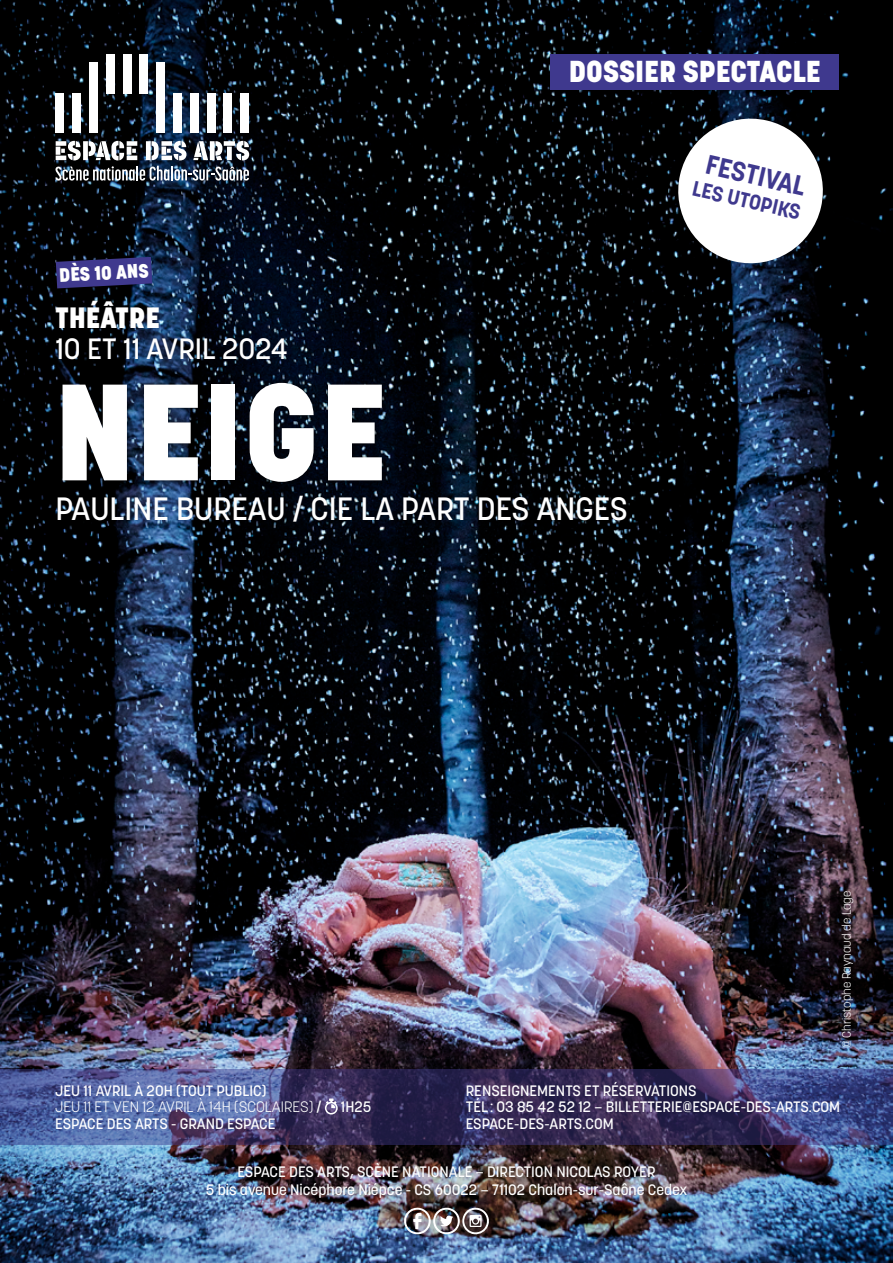
<style>
.page{position:relative;width:893px;height:1263px;background:#fff}
.page>*{position:absolute;margin:0;border:0;box-sizing:border-box;transform-origin:0 0}
.t1{font:800 135.6px "Korolev";color:#fff}
.t2{font:500 31.95px "Korolev";color:#fff}
.t3{font:800 30px "Korolev";color:#fff}
.t4{font:500 29.1px "Korolev";color:#fff}
.t5{font:800 29.1px "Korolev";color:#fff}
.t6{font:700 27px "Korolev";color:#3f398e}
.t7{font:700 21px "Korolev";color:#3f398e}
.t8{font:800 19.2px "Korolev";color:#fff}
.t9{font:500 15px/16.5px "Korolev";color:#fff;text-align:center}
.t10{font:300 15px/16.5px "Korolev";color:#fff}
.t11{font:300 12px "Korolev";color:#fff}
.s1{font-weight:500}
</style>
<div class="page">
<img style="left:0;top:0;width:893px;height:1263px">
<img style="left:404px;top:1207px;width:85px;height:28px">
<div style="left:56px;top:93px;width:8px;height:40px;background:#fff"></div>
<div style="left:72px;top:93px;width:9px;height:40px;background:#fff"></div>
<div style="left:241px;top:93px;width:8px;height:40px;background:#fff"></div>
<div style="left:89px;top:63px;width:9px;height:70px;background:#fff"></div>
<div style="left:106px;top:54px;width:8px;height:39px;background:#fff"></div>
<div style="left:123px;top:54px;width:8px;height:39px;background:#fff"></div>
<div style="left:140px;top:54px;width:8px;height:39px;background:#fff"></div>
<div style="left:156px;top:63px;width:9px;height:70px;background:#fff"></div>
<div style="left:173px;top:93px;width:9px;height:40px;background:#fff"></div>
<div style="left:190px;top:93px;width:9px;height:40px;background:#fff"></div>
<div style="left:207px;top:93px;width:8px;height:40px;background:#fff"></div>
<div style="left:224px;top:93px;width:8px;height:40px;background:#fff"></div>
<svg style="left:56px;top:141px;width:81px;height:19px"></svg>
<svg style="left:146px;top:141px;width:40px;height:19px"></svg>
<svg style="left:193px;top:141px;width:56px;height:19px"></svg>
<svg style="left:55px;top:166px;width:194px;height:15px"></svg>
<div style="left:551px;top:54px;width:288px;height:36px;background:#3f398e"></div>
<svg style="left:0;top:1068px;width:893px;height:76px;background:#3f4073"></svg>
<svg style="left:325px;top:1098px;width:13px;height:16px"></svg>
<svg style="left:56px;top:257px;width:96px;height:31px;background:#37337d"></svg>
<svg style="left:671px;top:112px;width:159px;height:158px"></svg>
<div style="left:56px;top:377px;width:334px;height:112px;background:#000;opacity:.75"></div>
<h3 class="t3" style="left:569px;top:53px;width:253px">DOSSIER SPECTACLE</h3>
<p class="t8" style="left:59px;top:263px;width:91px;rotate:-3deg">DÈS 10 ANS</p>
<h3 class="t5" style="left:55px;top:299px;width:106px">THÉÂTRE</h3>
<h3 class="t4" style="left:55px;top:331px;width:234px">10 ET 11 AVRIL 2024</h3>
<h1 class="t1" style="left:54px;top:348px;width:334px">NEIGE</h1>
<h2 class="t2" style="left:55px;top:489px;width:574px">PAULINE BUREAU / CIE LA PART DES ANGES</h2>
<h3 class="t6" style="left:710px;top:147px;width:103px;rotate:13deg">FESTIVAL</h3>
<h3 class="t7" style="left:696px;top:175px;width:112px;rotate:13deg">LES UTOPIKS</h3>
<p class="t11" style="left:839px;top:1048px;width:159px;rotate:-90deg">@ Christophe Raynaud de Lage</p>
<p class="t10" style="left:55px;top:1082px;width:268px"><span class="s1">JEU 11 AVRIL À 20H (TOUT PUBLIC)<br></span>JEU 11 ET VEN 12 AVRIL À 14H (SCOLAIRES) <span class="s1">/</span></p>
<p class="t9" style="left:55px;top:1115px;width:222px">ESPACE DES ARTS - GRAND ESPACE</p>
<p class="t9" style="left:341px;top:1099px;width:32px">1H25</p>
<p class="t9" style="left:466px;top:1082px;width:376px;text-align:left">RENSEIGNEMENTS ET RÉSERVATIONS<br>TÉL : 03 85 42 52 12 – BILLETTERIE@ESPACE-DES-ARTS.COM<br>ESPACE-DES-ARTS.COM</p>
<p class="t9" style="left:206px;top:1163px;width:483px;line-height:18px">ESPACE DES ARTS, SCÈNE NATIONALE – DIRECTION NICOLAS ROYER<br>5 bis avenue Nicéphore Niépce - CS 60022 – 71102 Chalon-sur-Saône Cedex</p>
</div>
